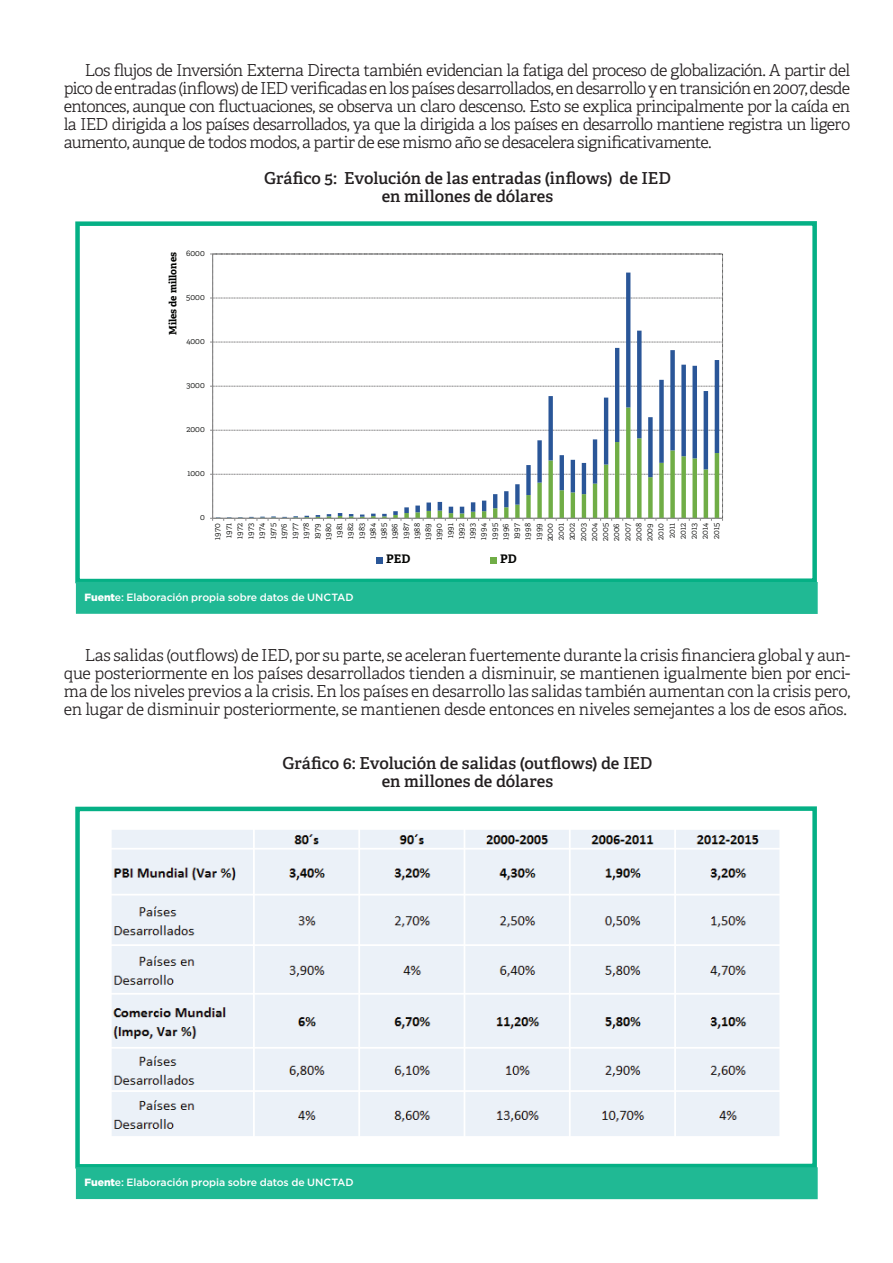
<style>
.page{position:relative;width:893px;height:1263px;background:#fff}
.page>*{position:absolute;margin:0;border:0;box-sizing:border-box;transform-origin:0 0}
.t1{font:300 16.5px/18px "Adelle";letter-spacing:-.035em;color:#231f20;text-align:justify}
.t2{font:600 16.5px/18px "Adelle";letter-spacing:-.005em;color:#231f20;text-align:center}
.t3{font:700 11.85px "Adelle Basic";color:#040503}
.t4{font:500 10.5px "Gotham HTF";letter-spacing:-.005em;color:#fff}
.t5{font:700 10.2px "Adelle Basic";color:#040503}
.t6{font:300 8.4px/11.1px "Adelle";color:#040503;text-align:center}
.s1{font-weight:900}
</style>
<div class="page">
<div style="left:75px;top:221px;width:742px;height:362px;border:4px solid #05b085"></div>
<div style="left:76px;top:582px;width:742px;height:32px;background:#20b994"></div>
<hr style="left:715px;top:453px;width:4px;height:65px;background:#70ad46">
<hr style="left:704px;top:469px;width:4px;height:49px;background:#70ad46">
<div style="left:692px;top:458px;width:5px;height:60px;background:#70ad46"></div>
<div style="left:681px;top:456px;width:5px;height:62px;background:#70ad46"></div>
<div style="left:670px;top:450px;width:5px;height:68px;background:#70ad46"></div>
<div style="left:659px;top:463px;width:5px;height:55px;background:#70ad46"></div>
<div style="left:648px;top:477px;width:5px;height:41px;background:#70ad46"></div>
<div style="left:637px;top:438px;width:5px;height:80px;background:#70ad46"></div>
<svg style="left:626px;top:407px;width:4px;height:111px"></svg>
<hr style="left:615px;top:442px;width:4px;height:76px;background:#70ad46">
<hr style="left:604px;top:465px;width:4px;height:53px;background:#70ad46">
<hr style="left:593px;top:484px;width:4px;height:34px;background:#70ad46">
<hr style="left:582px;top:494px;width:4px;height:24px;background:#70ad46">
<hr style="left:571px;top:492px;width:4px;height:26px;background:#70ad46">
<hr style="left:560px;top:490px;width:4px;height:28px;background:#70ad46">
<div style="left:548px;top:460px;width:5px;height:58px;background:#70ad46"></div>
<div style="left:537px;top:483px;width:5px;height:35px;background:#70ad46"></div>
<div style="left:526px;top:495px;width:5px;height:23px;background:#70ad46"></div>
<div style="left:515px;top:505px;width:5px;height:13px;background:#70ad46"></div>
<svg style="left:504px;top:507px;width:4px;height:11px"></svg>
<svg style="left:493px;top:508px;width:4px;height:10px"></svg>
<hr style="left:482px;top:501px;width:4px;height:10px;background:#2a5698">
<hr style="left:493px;top:494px;width:4px;height:14px;background:#2a5698">
<svg style="left:504px;top:491px;width:4px;height:16px"></svg>
<div style="left:515px;top:484px;width:5px;height:21px;background:#2a5698"></div>
<div style="left:526px;top:465px;width:5px;height:30px;background:#2a5698"></div>
<hr style="left:582px;top:463px;width:4px;height:31px;background:#2a5698">
<hr style="left:571px;top:460px;width:4px;height:32px;background:#2a5698">
<hr style="left:560px;top:455px;width:4px;height:35px;background:#2a5698">
<hr style="left:593px;top:439px;width:4px;height:45px;background:#2a5698">
<div style="left:537px;top:440px;width:5px;height:43px;background:#2a5698"></div>
<div style="left:648px;top:417px;width:5px;height:60px;background:#2a5698"></div>
<hr style="left:704px;top:391px;width:4px;height:78px;background:#2a5698">
<hr style="left:604px;top:398px;width:4px;height:67px;background:#2a5698">
<div style="left:659px;top:380px;width:5px;height:83px;background:#2a5698"></div>
<div style="left:548px;top:396px;width:5px;height:64px;background:#2a5698"></div>
<div style="left:692px;top:366px;width:5px;height:92px;background:#2a5698"></div>
<div style="left:681px;top:365px;width:5px;height:91px;background:#2a5698"></div>
<hr style="left:715px;top:360px;width:4px;height:93px;background:#2a5698">
<div style="left:670px;top:350px;width:5px;height:100px;background:#2a5698"></div>
<hr style="left:615px;top:348px;width:4px;height:94px;background:#2a5698">
<div style="left:637px;top:331px;width:5px;height:107px;background:#2a5698"></div>
<svg style="left:626px;top:273px;width:4px;height:134px"></svg>
<hr style="left:212px;top:254px;width:1px;height:264px;background:#8a898a">
<svg style="left:210px;top:474px;width:512px;height:1px"></svg>
<svg style="left:210px;top:430px;width:512px;height:1px"></svg>
<svg style="left:210px;top:386px;width:512px;height:1px"></svg>
<svg style="left:210px;top:342px;width:512px;height:1px"></svg>
<svg style="left:210px;top:298px;width:512px;height:1px"></svg>
<svg style="left:210px;top:254px;width:512px;height:1px"></svg>
<hr style="left:213px;top:518px;width:509px;height:1px;background:#8a898a">
<svg style="left:210px;top:502px;width:280px;height:19px"></svg>
<div style="left:376px;top:557px;width:7px;height:7px;background:#2a5698"></div>
<div style="left:490px;top:557px;width:7px;height:7px;background:#70ad46"></div>
<div style="left:75px;top:806px;width:742px;height:362px;border:4px solid #05b085"></div>
<div style="left:76px;top:1167px;width:742px;height:32px;background:#20b994"></div>
<img style="left:112px;top:830px;width:667px;height:306px">
<p class="t1" style="left:64px;top:62px;width:788px;text-indent:21px">Los flujos de Inversión Externa Directa también evidencian la fatiga del proceso de globalización. A partir del pico de entradas (inflows) de IED verificadas en los países desarrollados, en desarrollo y en transición en 2007, desde entonces, aunque con fluctuaciones, se observa un claro descenso. Esto se explica principalmente por la caída en la IED dirigida a los países desarrollados, ya que la dirigida a los países en desarrollo mantiene registra un ligero aumento, aunque de todos modos, a partir de ese mismo año se desacelera significativamente.</p>
<p class="t2" style="left:264px;top:170px;width:408px">Gráfico 5: Evolución de las entradas (inflows) de IED en millones de dólares</p>
<p class="t5" style="left:166px;top:335px;width:84px;rotate:-90deg">Miles de millones</p>
<p class="t6" style="left:186px;top:247px;width:20px">6000</p>
<p class="t6" style="left:186px;top:291px;width:20px">5000</p>
<p class="t6" style="left:186px;top:335px;width:20px">4000</p>
<p class="t6" style="left:186px;top:379px;width:20px">3000</p>
<p class="t6" style="left:187px;top:423px;width:20px">2000</p>
<p class="t6" style="left:188px;top:467px;width:19px">1000</p>
<p class="t6" style="left:200px;top:511px;width:6px">0</p>
<p class="t6" style="left:212px;top:541px;width:20px;rotate:-90deg">1970<br>1971<br>1972<br>1973<br>1974<br>1975<br>1976<br>1977<br>1978<br>1979<br>1980<br>1981<br>1982<br>1983<br>1984<br>1985<br>1986<br>1987<br>1988<br>1989<br>1990<br>1991<br>1992<br>1993<br>1994<br>1995<br>1996<br>1997<br>1998<br>1999<br>2000<br>2001<br>2002<br>2003<br>2004<br>2005<br>2006<br>2007<br>2008<br>2009<br>2010<br>2011<br>2012<br>2013<br>2014<br>2015</p>
<p class="t3" style="left:386px;top:551px;width:26px">PED</p>
<p class="t3" style="left:500px;top:551px;width:18px">PD</p>
<p class="t4" style="left:84px;top:591px;width:271px"><span class="s1">Fuent</span>e: Elaboración propia sobre datos de UNCTAD</p>
<p class="t1" style="left:64px;top:646px;width:788px;text-indent:21px">Las salidas (outflows) de IED, por su parte, se aceleran fuertemente durante la crisis financiera global y aun&shy;que posteriormente en los países desarrollados tienden a disminuir, se mantienen igualmente bien por enci&shy;ma de los niveles previos a la crisis. En los países en desarrollo las salidas también aumentan con la crisis pero, en lugar de disminuir posteriormente, se mantienen desde entonces en niveles semejantes a los de esos años.</p>
<p class="t2" style="left:283px;top:754px;width:371px">Gráfico 6: Evolución de salidas (outflows) de IED en millones de dólares</p>
<p class="t4" style="left:84px;top:1176px;width:271px"><span class="s1">Fuent</span>e: Elaboración propia sobre datos de UNCTAD</p>
</div>
